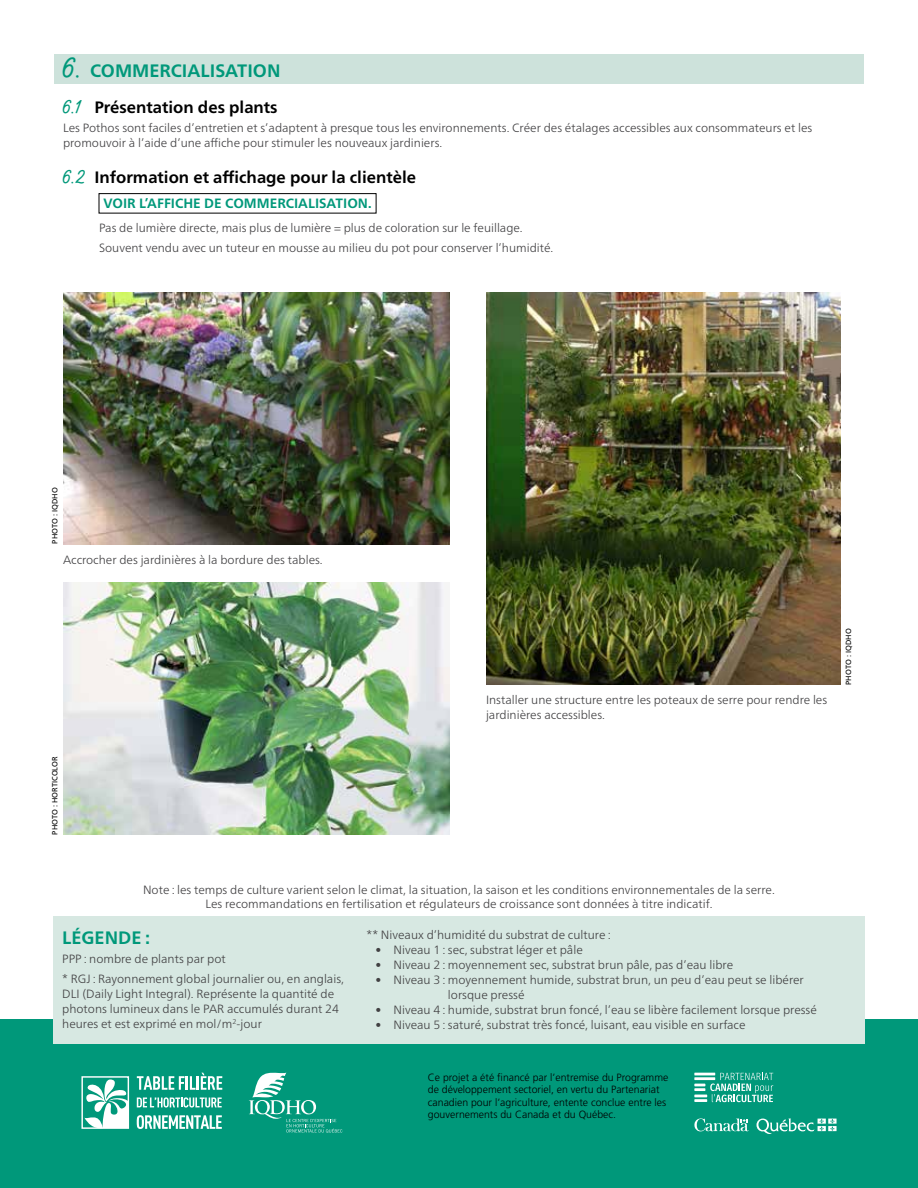
<style>
.page{position:relative;width:918px;height:1188px;background:#fff}
.page>*{position:absolute;margin:0;border:0;box-sizing:border-box;transform-origin:0 0}
.t1{font:700 18px "Frutiger Neue LTW1 G";color:#00987a}
.t2{font:700 16.5px "Frutiger Neue LTW1 G";color:#000}
.t3{font:700 13.5px "Frutiger Neue LTW1 G";color:#00987a}
.t4{font:300 12px/15px "Frutiger Neue LTW1 G";color:#414042}
.t5{font:300 10.5px/12.6px "Frutiger LT Std";color:#000}
.t6{font:7.5px "Frutiger LT Std";color:#000}
.s1{font-family:"Local Brewery Two";font-size:27px}
.s2{font-family:"Local Brewery Two";font-size:18px;color:#00987a}
</style>
<div class="page">
<div style="left:0;top:1019px;width:918px;height:169px;background:#00987a"></div>
<div style="left:54px;top:54px;width:810px;height:30px;background:#cde2db"></div>
<div style="left:99px;top:193px;width:277px;height:20px;border:1px solid #000"></div>
<img style="left:63px;top:292px;width:387px;height:252px">
<div style="left:53px;top:917px;width:812px;height:127px;background:#d7e8e2"></div>
<img style="left:486px;top:292px;width:355px;height:393px">
<img style="left:63px;top:583px;width:387px;height:252px">
<svg style="left:84px;top:1079px;width:43px;height:48px"></svg>
<div style="left:81px;top:1076px;width:48px;height:53px;border:1px solid #fff"></div>
<svg style="left:137px;top:1073px;width:85px;height:17px"></svg>
<svg style="left:137px;top:1097px;width:85px;height:11px"></svg>
<svg style="left:137px;top:1115px;width:85px;height:14px"></svg>
<svg style="left:249px;top:1073px;width:93px;height:60px"></svg>
<svg style="left:694px;top:1073px;width:79px;height:29px"></svg>
<hr style="left:694px;top:1077px;width:21px;height:3px;background:#fff">
<hr style="left:694px;top:1073px;width:21px;height:2px;background:#fff">
<svg style="left:757px;top:1118px;width:80px;height:16px"></svg>
<svg style="left:694px;top:1118px;width:55px;height:14px"></svg>
<h1 class="t1" style="left:63px;top:60px;width:219px"><span class="s1">6.</span> COMMERCIALISATION</h1>
<h2 class="t2" style="left:63px;top:97px;width:216px"><span class="s2">6.1</span> Présentation des plants</h2>
<p class="t4" style="left:63px;top:120px;width:751px">Les Pothos sont faciles d’entretien et s’adaptent à presque tous les environnements. Créer des étalages accessibles aux consommateurs et les promouvoir à l’aide d’une affiche pour stimuler les nouveaux jardiniers.</p>
<h2 class="t2" style="left:63px;top:168px;width:355px"><span class="s2">6.2</span> Information et affichage pour la clientèle</h2>
<p class="t3" style="left:104px;top:196px;width:270px">VOIR L’AFFICHE DE COMMERCIALISATION.</p>
<p class="t4" style="left:99px;top:218px;width:456px;line-height:19.5px">Pas de lumière directe, mais plus de lumière = plus de coloration sur le feuillage.<br>Souvent vendu avec un tuteur en mousse au milieu du pot pour conserver l’humidité.</p>
<p class="t6" style="left:51px;top:544px;width:58px;rotate:-90deg">PHOTO : IQDHO</p>
<p class="t4" style="left:63px;top:552px;width:261px">Accrocher des jardinières à la bordure des tables.</p>
<p class="t6" style="left:51px;top:835px;width:80px;rotate:-90deg">PHOTO : HORTICOLOR</p>
<p class="t4" style="left:486px;top:693px;width:343px">Installer une structure entre les poteaux de serre pour rendre les jardinières accessibles.</p>
<p class="t6" style="left:844px;top:685px;width:58px;rotate:-90deg">PHOTO : IQDHO</p>
<p class="t4" style="left:143px;top:882px;width:633px;line-height:14.4px;text-align:center">Note : les temps de culture varient selon le climat, la situation, la saison et les conditions environnementales de la serre.<br>Les recommandations en fertilisation et régulateurs de croissance sont données à titre indicatif.</p>
<h1 class="t1" style="left:62px;top:927px;width:89px">LÉGENDE :</h1>
<p class="t4" style="left:62px;top:949px;width:283px;line-height:19.5px">PPP : nombre de plants par pot<br>* RGJ : Rayonnement global journalier ou, en anglais,</p>
<p class="t4" style="left:62px;top:986px;width:278px">DLI (Daily Light Integral). Représente la quantité de photons lumineux dans le PAR accumulés durant 24 heures et est exprimé en mol/m<sup>2</sup>‑jour</p>
<p class="t4" style="left:367px;top:927px;width:246px">** Niveaux d’humidité du substrat de culture :</p>
<p class="t4" style="left:376px;top:942px;width:209px">• Niveau 1 : sec, substrat léger et pâle</p>
<p class="t4" style="left:376px;top:957px;width:359px">• Niveau 2 : moyennement sec, substrat brun pâle, pas d’eau libre</p>
<p class="t4" style="left:448px;top:972px;width:357px;text-indent:-72px">• Niveau 3 : moyennement humide, substrat brun, un peu d’eau peut se libérer lorsque pressé</p>
<p class="t4" style="left:376px;top:1002px;width:443px">• Niveau 4 : humide, substrat brun foncé, l’eau se libère facilement lorsque pressé</p>
<p class="t4" style="left:376px;top:1017px;width:372px">• Niveau 5 : saturé, substrat très foncé, luisant, eau visible en surface</p>
<p class="t5" style="left:428px;top:1071px;width:242px">Ce projet a été financé par l’entremise du Programme de développement sectoriel, en vertu du Partenariat canadien pour l’agriculture, entente conclue entre les gouvernements du Canada et du Québec.</p>
</div>
